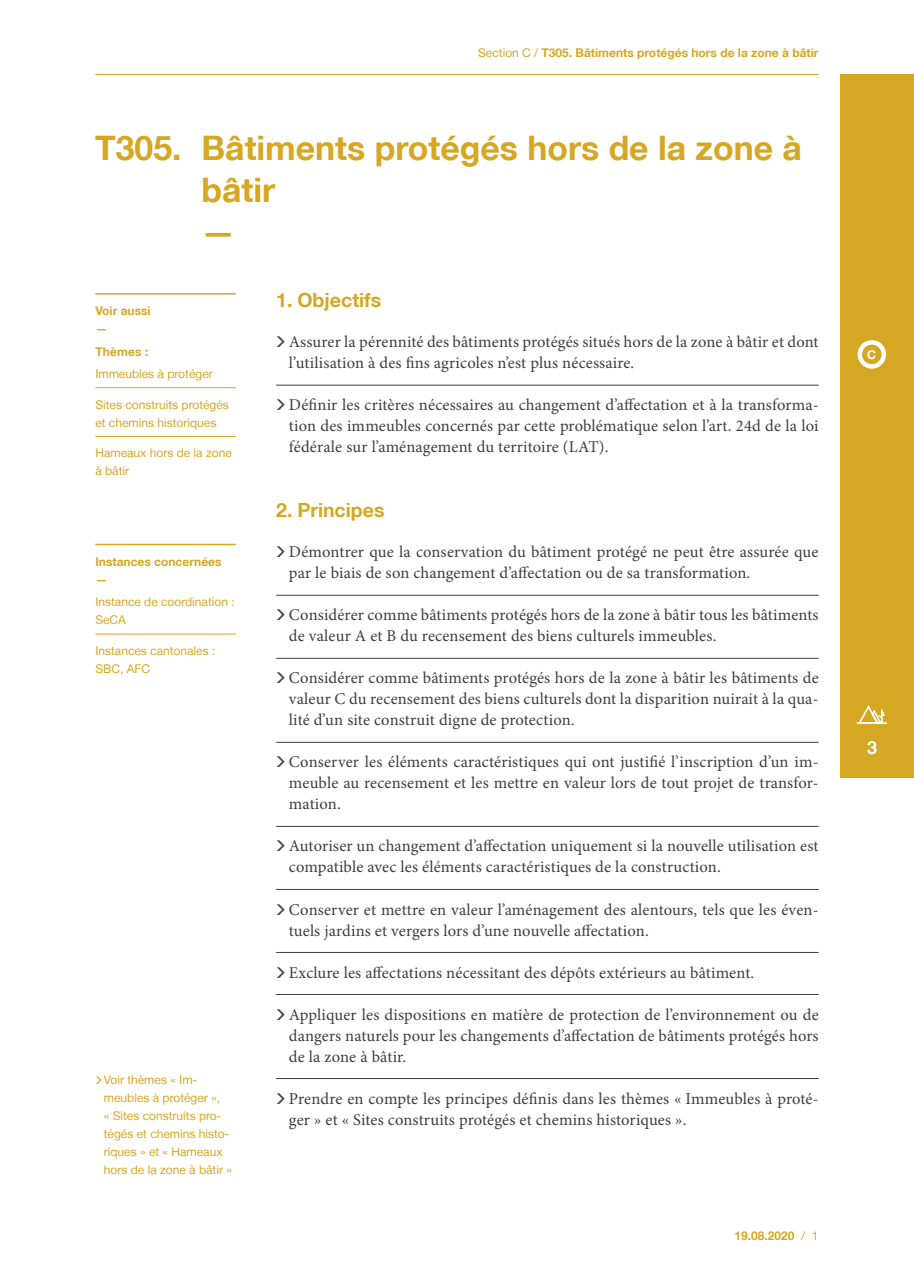
<style>
.page{position:relative;width:914px;height:1284px;background:#fff}
.page>*{position:absolute;margin:0;border:0;box-sizing:border-box;transform-origin:0 0}
.t1{font:700 33.75px/42px "Helvetica Neue LT";color:#d6a723}
.t2{font:700 19.5px "Helvetica Neue LT";color:#d6a723}
.t3{font:700 18px "Helvetica Neue LT";color:#fff}
.t4{font:16.5px/21px "Minion Pro";letter-spacing:.01em;color:#3e3e3f}
.t5{font:12px/18px "Helvetica Neue LT";color:#d6a723}
.t6{font:700 12px/18px "Helvetica Neue LT";color:#d6a723}
.t7{font:700 12px "Helvetica Neue LT";color:#fff}
.s1{font-weight:400}
</style>
<div class="page">
<hr style="left:95px;top:74px;width:723px;height:1px;background:#d6a723">
<div style="left:839px;top:74px;width:74px;height:703px;background:#d6a723"></div>
<svg style="left:856px;top:705px;width:31px;height:19px"></svg>
<div style="left:857px;top:340px;width:29px;height:28px;border:4px solid #fff;border-radius:50%"></div>
<hr style="left:276px;top:385px;width:542px;height:1px;background:#3e3e3f">
<hr style="left:276px;top:595px;width:542px;height:1px;background:#3e3e3f">
<hr style="left:276px;top:658px;width:542px;height:1px;background:#3e3e3f">
<hr style="left:276px;top:742px;width:542px;height:1px;background:#3e3e3f">
<hr style="left:276px;top:826px;width:542px;height:1px;background:#3e3e3f">
<hr style="left:276px;top:889px;width:542px;height:1px;background:#3e3e3f">
<hr style="left:276px;top:952px;width:542px;height:1px;background:#3e3e3f">
<hr style="left:276px;top:994px;width:542px;height:1px;background:#3e3e3f">
<hr style="left:276px;top:1078px;width:542px;height:1px;background:#3e3e3f">
<hr style="left:95px;top:293px;width:141px;height:1px;background:#d6a723">
<hr style="left:95px;top:387px;width:141px;height:1px;background:#d6a723">
<hr style="left:95px;top:436px;width:141px;height:1px;background:#d6a723">
<hr style="left:95px;top:543px;width:141px;height:2px;background:#d6a723">
<hr style="left:95px;top:633px;width:141px;height:1px;background:#d6a723">
<p class="t6" style="left:478px;top:44px;width:342px"><span class="s1">Section C /</span> T305. Bâtiments protégés hors de la zone à bâtir</p>
<h1 class="t1" style="left:201px;top:126px;width:601px;text-indent:-106px">T305. Bâtiments protégés hors de la zone à bâtir<br>—</h1>
<p class="t6" style="left:95px;top:302px;width:57px">Voir aussi —</p>
<p class="t6" style="left:95px;top:342px;width:55px">Thèmes :</p>
<p class="t5" style="left:95px;top:364px;width:119px">Immeubles à protéger</p>
<p class="t5" style="left:95px;top:395px;width:135px">Sites construits protégés et chemins historiques</p>
<p class="t5" style="left:95px;top:444px;width:138px">Hameaux hors de la zone à bâtir</p>
<p class="t6" style="left:95px;top:552px;width:128px">Instances concernées —</p>
<p class="t5" style="left:95px;top:592px;width:141px">Instance de coordination :<br>SeCA</p>
<p class="t5" style="left:95px;top:641px;width:122px">Instances cantonales :<br>SBC, AFC</p>
<p class="t5" style="left:104px;top:1070px;width:130px">Voir thèmes « Im&shy;meubles à protéger »,<br>« Sites construits pro&shy;tégés et chemins histo&shy;riques » et « Hameaux hors de la zone à bâtir »</p>
<p class="t2" style="left:276px;top:288px;width:107px">1. Objectifs</p>
<p class="t4" style="left:289px;top:331px;width:531px">Assurer la pérennité des bâtiments protégés situés hors de la zone à bâtir et dont l’utilisation à des fins agricoles n’est plus nécessaire.</p>
<p class="t4" style="left:289px;top:394px;width:531px;text-align:justify">Définir les critères nécessaires au changement d’affectation et à la transforma&shy;tion des immeubles concernés par cette problématique selon l’art. 24d de la loi fédérale sur l’aménagement du territoire (LAT).</p>
<p class="t2" style="left:276px;top:498px;width:110px">2. Principes</p>
<p class="t4" style="left:289px;top:541px;width:531px">Démontrer que la conservation du bâtiment protégé ne peut être assurée que par le biais de son changement d’affectation ou de sa transformation.</p>
<p class="t4" style="left:289px;top:604px;width:531px">Considérer comme bâtiments protégés hors de la zone à bâtir tous les bâtiments de valeur A et B du recensement des biens culturels immeubles.</p>
<p class="t4" style="left:289px;top:667px;width:531px;text-align:justify">Considérer comme bâtiments protégés hors de la zone à bâtir les bâtiments de valeur C du recensement des biens culturels dont la disparition nuirait à la qua&shy;lité d’un site construit digne de protection.</p>
<p class="t4" style="left:289px;top:751px;width:531px;text-align:justify">Conserver les éléments caractéristiques qui ont justifié l’inscription d’un im&shy;meuble au recensement et les mettre en valeur lors de tout projet de transfor&shy;mation.</p>
<p class="t4" style="left:289px;top:835px;width:531px">Autoriser un changement d’affectation uniquement si la nouvelle utilisation est compatible avec les éléments caractéristiques de la construction.</p>
<p class="t4" style="left:289px;top:898px;width:531px">Conserver et mettre en valeur l’aménagement des alentours, tels que les éven&shy;tuels jardins et vergers lors d’une nouvelle affectation.</p>
<p class="t4" style="left:289px;top:961px;width:467px">Exclure les affectations nécessitant des dépôts extérieurs au bâtiment.</p>
<p class="t4" style="left:289px;top:1003px;width:531px;text-align:justify">Appliquer les dispositions en matière de protection de l’environnement ou de dangers naturels pour les changements d’affectation de bâtiments protégés hors de la zone à bâtir.</p>
<p class="t4" style="left:289px;top:1087px;width:531px">Prendre en compte les principes définis dans les thèmes « Immeubles à proté&shy;ger » et « Sites construits protégés et chemins historiques ».</p>
<p class="t6" style="left:734px;top:1226px;width:86px">19.08.2020 <span class="s1">/ 1</span></p>
<p class="t7" style="left:867px;top:347px;width:10px">C</p>
<p class="t3" style="left:867px;top:736px;width:12px">3</p>
</div>
